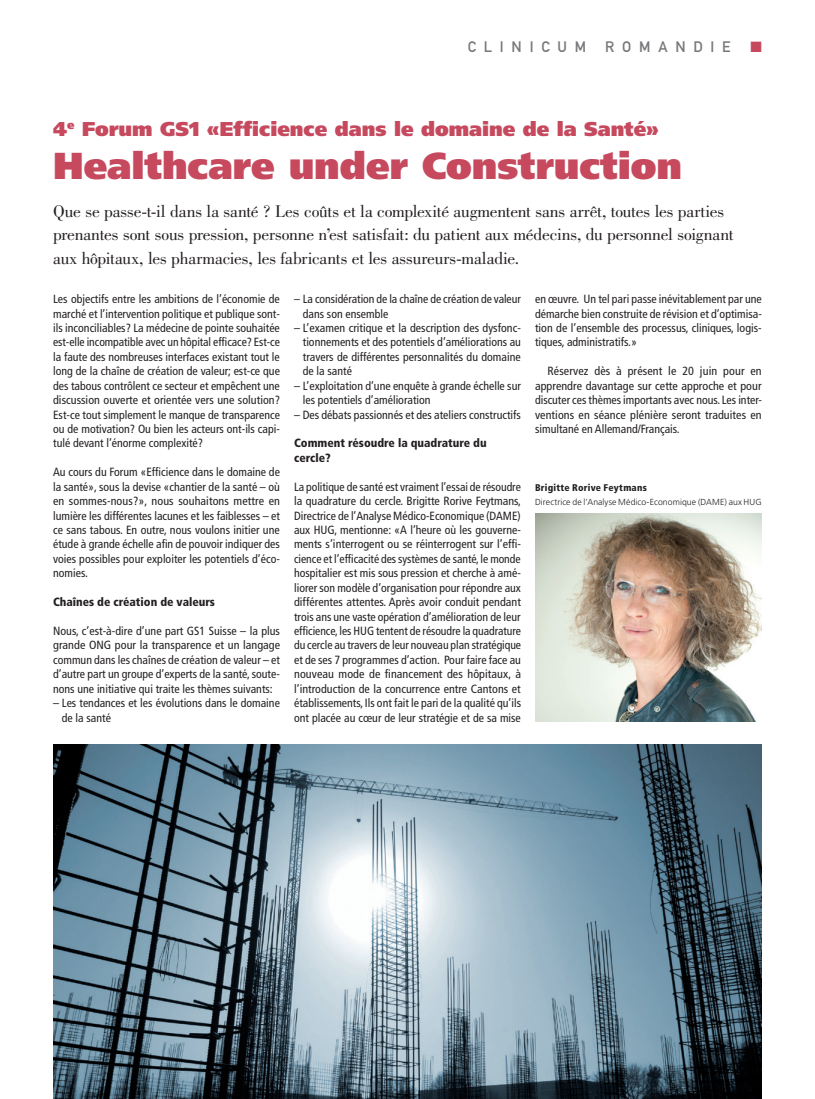
<style>
.page{position:relative;width:815px;height:1099px;background:#fff}
.page>*{position:absolute;margin:0;border:0;box-sizing:border-box;transform-origin:0 0}
.t1{font:900 37.5px "Frutiger LT Std";letter-spacing:-.005em;color:#c6495e}
.t2{font:900 20px "Frutiger LT Std";color:#c6495e}
.t3{font:17.5px/23.8px "Bodoni Std";letter-spacing:-.01em;color:#231f20}
.t4{font:15px "DIN Mittelschrift Std";letter-spacing:.52em;color:#76787b}
.t5{font:15px "Zapf Dingbats ITC";color:#c6495e}
.t6{font:condensed 11.88px/14.4px "Frutiger LT Std";color:#231f20;text-align:justify}
.t7{font:900 condensed 11.88px/14.4px "Frutiger LT Std";color:#231f20}
.t8{font:900 condensed 9.75px "Frutiger LT Std";letter-spacing:.025em;color:#231f20}
.t9{font:300 8.75px "Frutiger LT Std";letter-spacing:.01em;color:#231f20}
</style>
<div class="page">
<img style="left:53px;top:744px;width:709px;height:354px">
<img style="left:535px;top:514px;width:227px;height:207px">
<p class="t4" style="left:468px;top:38px;width:120px">clinicum</p>
<p class="t4" style="left:605px;top:38px;width:127px">romandie</p>
<p class="t5" style="left:750px;top:40px;width:13px">■</p>
<h2 class="t2" style="left:53px;top:116px;width:607px">4<sup>e</sup> Forum GS1 «Efficience dans le domaine de la Santé»</h2>
<h1 class="t1" style="left:53px;top:143px;width:630px">Healthcare under Construction</h1>
<p class="t3" style="left:53px;top:199px;width:682px">Que se passe-t-il dans la santé ? Les coûts et la complexité augmentent sans arrêt, toutes les parties prenantes sont sous pression, personne n’est satisfait: du patient aux médecins, du personnel soignant aux hôpitaux, les pharmacies, les fabricants et les assureurs-maladie.</p>
<p class="t6" style="left:303px;top:292px;width:220px;text-indent:-9px">– La considération de la chaîne de création de valeur dans son ensemble</p>
<p class="t6" style="left:303px;top:321px;width:220px;text-indent:-9px">– L’examen critique et la description des dysfonc&shy;tionnements et des potentiels d’améliorations au travers de différentes personnalités du domaine de la santé</p>
<p class="t6" style="left:303px;top:378px;width:220px;text-indent:-9px">– L’exploitation d’une enquête à grande échelle sur les potentiels d’amélioration</p>
<p class="t6" style="left:294px;top:407px;width:228px">– Des débats passionnés et des ateliers constructifs</p>
<p class="t7" style="left:294px;top:436px;width:194px">Comment résoudre la quadrature du cercle?</p>
<p class="t6" style="left:294px;top:479px;width:229px">La politique de santé est vraiment l’essai de résoudre la quadrature du cercle. Brigitte Rorive Feytmans, Directrice de l’Analyse Médico-Economique (DAME) aux HUG, mentionne: «A l’heure où les gouverne&shy;ments s’interrogent ou se réinterrogent sur l’effi&shy;cience et l’efficacité des systèmes de santé, le monde hospitalier est mis sous pression et cherche à amé&shy;liorer son modèle d’organisation pour répondre aux différentes attentes. Après avoir conduit pendant trois ans une vaste opération d’amélioration de leur efficience, les HUG tentent de résoudre la quadrature du cercle au travers de leur nouveau plan stratégique et de ses 7 programmes d’action. Pour faire face au nouveau mode de financement des hôpitaux, à l’introduction de la concurrence entre Cantons et établissements, Ils ont fait le pari de la qualité qu’ils ont placée au cœur de leur stratégie et de sa mise</p>
<p class="t6" style="left:53px;top:292px;width:228px">Les objectifs entre les ambitions de l’économie de marché et l’intervention politique et publique sont&shy;ils inconciliables? La médecine de pointe souhaitée est-elle incompatible avec un hôpital efficace? Est-ce la faute des nombreuses interfaces existant tout le long de la chaîne de création de valeur; est-ce que des tabous contrôlent ce secteur et empêchent une discussion ouverte et orientée vers une solution?<br>Est-ce tout simplement le manque de transparence ou de motivation? Ou bien les acteurs ont-ils capi&shy;tulé devant l’énorme complexité?</p>
<p class="t6" style="left:53px;top:465px;width:228px">Au cours du Forum «Efficience dans le domaine de la santé», sous la devise «chantier de la santé – où en sommes-nous?», nous souhaitons mettre en lumière les différentes lacunes et les faiblesses – et ce sans tabous. En outre, nous voulons initier une étude à grande échelle afin de pouvoir indiquer des voies possibles pour exploiter les potentiels d’éco&shy;nomies.</p>
<p class="t7" style="left:53px;top:594px;width:163px">Chaînes de création de valeurs</p>
<p class="t6" style="left:53px;top:623px;width:228px">Nous, c’est-à-dire d’une part GS1 Suisse – la plus grande ONG pour la transparence et un langage commun dans les chaînes de création de valeur – et d’autre part un groupe d’experts de la santé, soute&shy;nons une initiative qui traite les thèmes suivants:</p>
<p class="t6" style="left:62px;top:696px;width:220px;text-indent:-9px">– Les tendances et les évolutions dans le domaine de la santé</p>
<p class="t6" style="left:535px;top:292px;width:228px">en œuvre. Un tel pari passe inévitablement par une démarche bien construite de révision et d’optimisa&shy;tion de l’ensemble des processus, cliniques, logis&shy;tiques, administratifs.»</p>
<p class="t6" style="left:535px;top:364px;width:228px;text-indent:12px">Réservez dès à présent le 20 juin pour en apprendre davantage sur cette approche et pour discuter ces thèmes importants avec nous. Les inter&shy;ventions en séance plénière seront traduites en simultané en Allemand/Français.</p>
<p class="t8" style="left:535px;top:481px;width:113px">Brigitte Rorive Feytmans</p>
<p class="t9" style="left:535px;top:497px;width:228px">Directrice de l’Analyse Médico-Economique (DAME) aux HUG</p>
</div>
